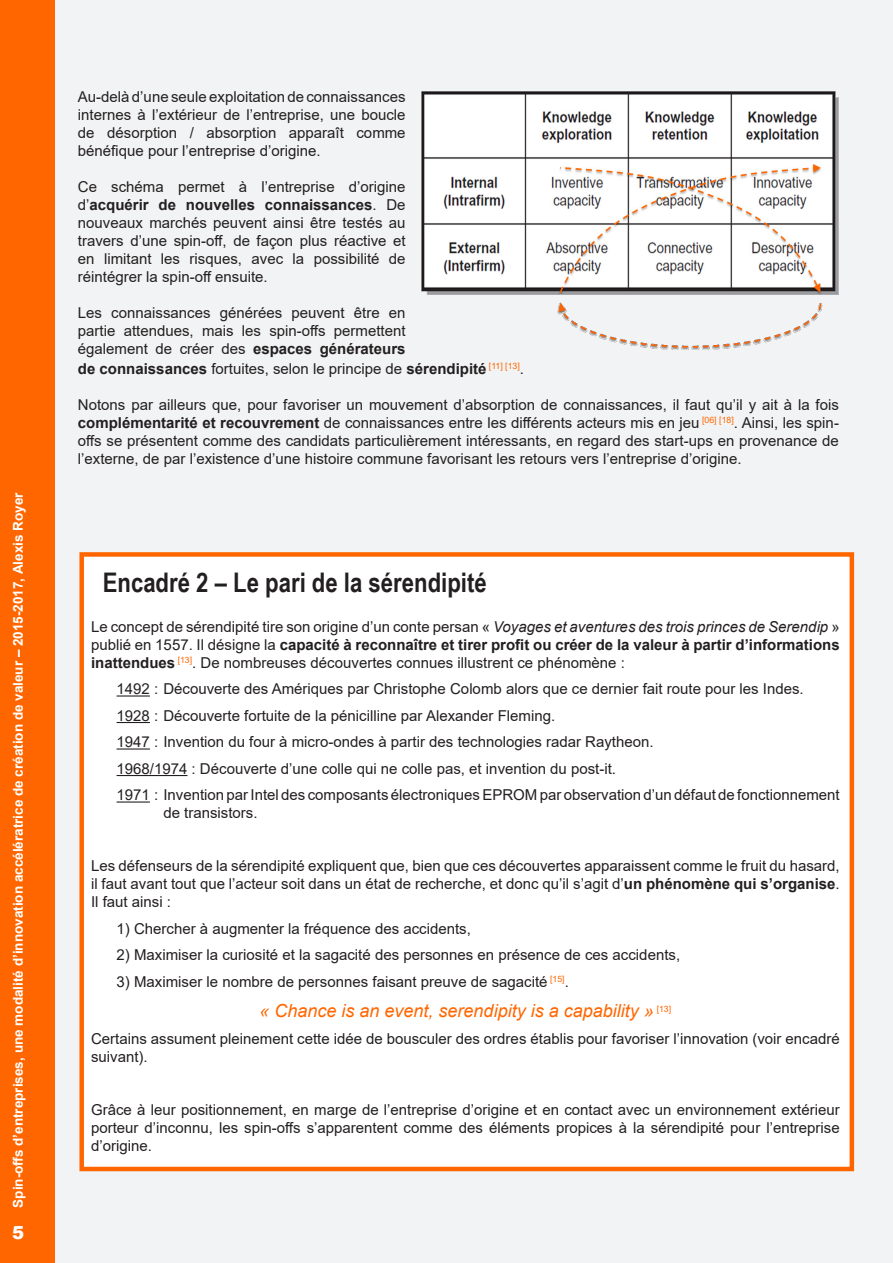
<style>
.page{position:relative;width:893px;height:1263px;background:#f2f3f4}
.page>*{position:absolute;margin:0;border:0;box-sizing:border-box;transform-origin:0 0}
.heading_1{font:700 27px "Arial Narrow";color:#231f20}
.t1{font:italic 18px "Arial";color:#f60}
.t2{font:900 18px "Arial";color:#fff}
.t3{font:15px/18px "Arial";color:#231f20;text-align:justify}
.t4{font:700 13.5px "Arial";color:#fff}
.s1{font-weight:700}
.s2{font-style:italic}
</style>
<div class="page">
<div style="left:79px;top:552px;width:775px;height:619px;background:#fff;border:4px solid #f60"></div>
<div style="left:0;top:0;width:54px;height:1263px;background:#f60"></div>
<img style="left:421px;top:91px;width:418px;height:258px">
<hr style="left:117px;top:695px;width:33px;height:1px;background:#231f20">
<hr style="left:117px;top:722px;width:33px;height:1px;background:#231f20">
<hr style="left:117px;top:748px;width:33px;height:1px;background:#231f20">
<hr style="left:117px;top:775px;width:70px;height:1px;background:#231f20">
<hr style="left:117px;top:801px;width:33px;height:1px;background:#231f20">
<p class="t4" style="left:8px;top:1208px;width:717px;rotate:-90deg">Spin-offs d’entreprises, une modalité d’innovation accélératrice de création de valeur – 2015-2017, Alexis Royer</p>
<p class="t2" style="left:12px;top:1220px;width:14px">5</p>
<p class="t3" style="left:78px;top:88px;width:329px">Au-delà d’une seule exploitation de connaissances internes à l’extérieur de l’entreprise, une boucle de désorption / absorption apparaît comme bénéfique pour l’entreprise d’origine.</p>
<p class="t3" style="left:78px;top:178px;width:329px">Ce schéma permet à l’entreprise d’origine d’<span class="s1">acquérir de nouvelles connaissances</span>. De nouveaux marchés peuvent ainsi être testés au travers d’une spin-off, de façon plus réactive et en limitant les risques, avec la possibilité de réintégrer la spin-off ensuite.</p>
<p class="t3" style="left:78px;top:304px;width:329px">Les connaissances générées peuvent être en partie attendues, mais les spin-offs permettent également de créer des <span class="s1">espaces générateurs</span></p>
<p class="t3" style="left:78px;top:360px;width:448px"><span class="s1">de connaissances</span> fortuites, selon le principe de <span class="s1">sérendipité</span> <sup>[11]</sup> <sup>[13]</sup>.</p>
<p class="t3" style="left:78px;top:396px;width:762px">Notons par ailleurs que, pour favoriser un mouvement d’absorption de connaissances, il faut qu’il y ait à la fois <span class="s1">complémentarité et recouvrement</span> de connaissances entre les différents acteurs mis en jeu <sup>[06]</sup> <sup>[18]</sup>. Ainsi, les spin&shy;offs se présentent comme des candidats particulièrement intéressants, en regard des start-ups en provenance de l’externe, de par l’existence d’une histoire commune favorisant les retours vers l’entreprise d’origine.</p>
<p class="heading_1" style="left:103px;top:562px;width:385px">Encadré 2 – Le pari de la sérendipité</p>
<p class="t3" style="left:91px;top:617px;width:750px">Le concept de sérendipité tire son origine d’un conte persan « <span class="s2">Voyages et aventures des trois princes de Serendip</span> » publié en 1557. Il désigne la <span class="s1">capacité à reconnaître et tirer profit ou créer de la valeur à partir d’informations inattendues</span> <sup>[13]</sup>. De nombreuses découvertes connues illustrent ce phénomène :</p>
<p class="t3" style="left:117px;top:680px;width:689px">1492 : Découverte des Amériques par Christophe Colomb alors que ce dernier fait route pour les Indes.</p>
<p class="t3" style="left:117px;top:706px;width:440px">1928 : Découverte fortuite de la pénicilline par Alexander Fleming.</p>
<p class="t3" style="left:117px;top:733px;width:539px">1947 : Invention du four à micro-ondes à partir des technologies radar Raytheon.</p>
<p class="t3" style="left:117px;top:759px;width:501px">1968/1974 : Découverte d’une colle qui ne colle pas, et invention du post-it.</p>
<p class="t3" style="left:163px;top:786px;width:678px;text-indent:-47px">1971 : Invention par Intel des composants électroniques EPROM par observation d’un défaut de fonctionnement de transistors.</p>
<p class="t3" style="left:91px;top:857px;width:750px">Les défenseurs de la sérendipité expliquent que, bien que ces découvertes apparaissent comme le fruit du hasard, il faut avant tout que l’acteur soit dans un état de recherche, et donc qu’il s’agit d’<span class="s1">un phénomène qui s’organise</span>.<br>Il faut ainsi :</p>
<p class="t3" style="left:117px;top:920px;width:356px">1) Chercher à augmenter la fréquence des accidents,</p>
<p class="t3" style="left:117px;top:946px;width:565px">2) Maximiser la curiosité et la sagacité des personnes en présence de ces accidents,</p>
<p class="t3" style="left:117px;top:973px;width:454px">3) Maximiser le nombre de personnes faisant preuve de sagacité <sup>[15]</sup>.</p>
<p class="t1" style="left:260px;top:999px;width:413px">« Chance is an event, serendipity is a capability » <sup>[13]</sup></p>
<p class="t3" style="left:91px;top:1029px;width:750px">Certains assument pleinement cette idée de bousculer des ordres établis pour favoriser l’innovation (voir encadré suivant).</p>
<p class="t3" style="left:91px;top:1100px;width:750px">Grâce à leur positionnement, en marge de l’entreprise d’origine et en contact avec un environnement extérieur porteur d’inconnu, les spin-offs s’apparentent comme des éléments propices à la sérendipité pour l’entreprise d’origine.</p>
</div>
